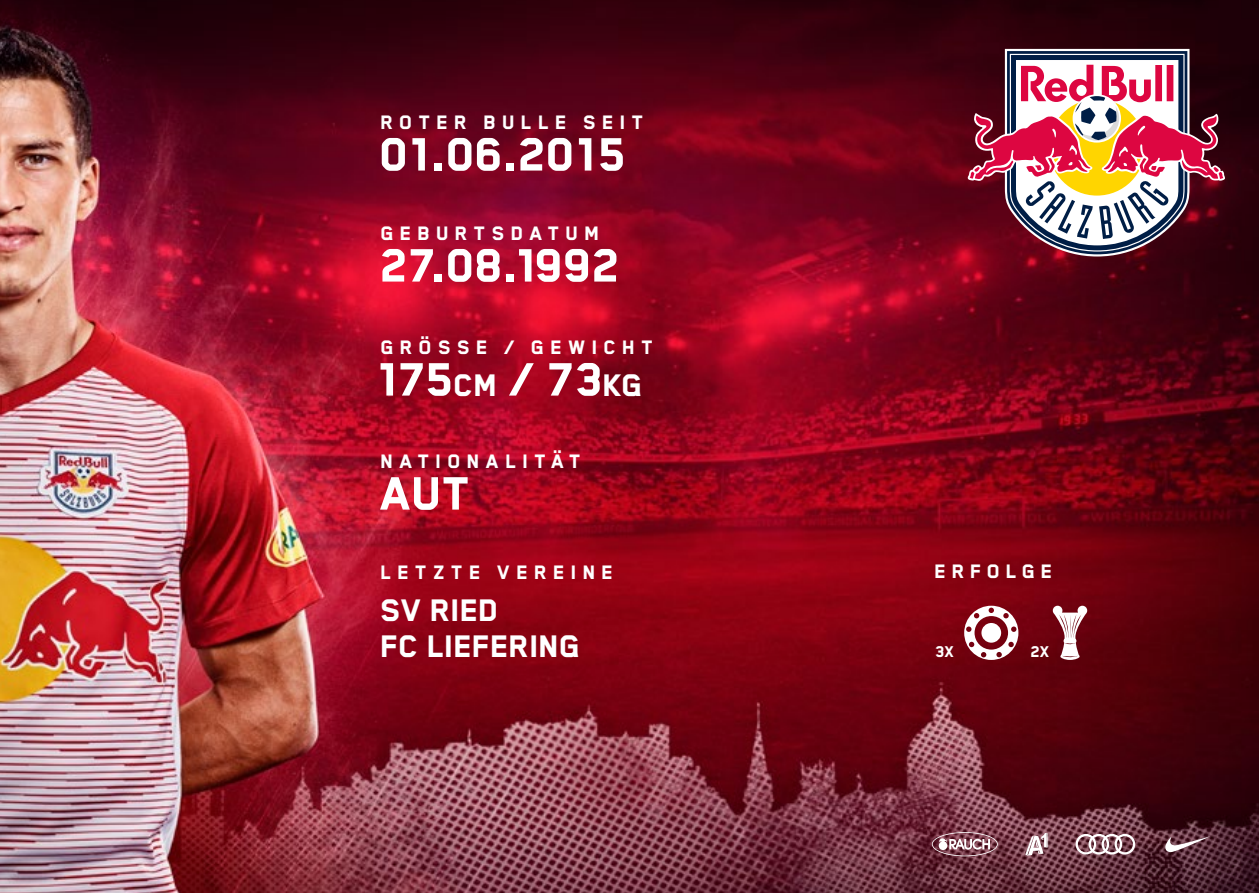
<style>
.page{position:relative;width:1259px;height:893px;background:#fff}
.page>*{position:absolute;margin:0;border:0;box-sizing:border-box;transform-origin:0 0}
.t1{font:800 54px "Blender Pro";color:#fff}
.t2{font:800 36px/36px "Blender Pro";color:#fff}
.t3{font:800 22.5px "Blender Pro";letter-spacing:.275em;color:#fff}
.t4{font:800 22.5px "Blender Pro";letter-spacing:.25em;color:#fff}
.t5{font:800 18px "Blender Pro";color:#fff}
.s1{font-size:36px}
</style>
<div class="page">
<img style="left:0;top:0;width:1259px;height:893px">
<svg style="left:1165px;top:836px;width:45px;height:16px"></svg>
<svg style="left:1075px;top:834px;width:60px;height:20px"></svg>
<svg style="left:1025px;top:833px;width:23px;height:23px"></svg>
<svg style="left:932px;top:832px;width:65px;height:24px;background:#986b76"></svg>
<svg style="left:967px;top:49px;width:258px;height:207px"></svg>
<svg style="left:964px;top:606px;width:54px;height:54px"></svg>
<div style="left:981px;top:623px;width:20px;height:20px;background:#fff;border-radius:50%"></div>
<svg style="left:1052px;top:606px;width:35px;height:54px"></svg>
<p class="t3" style="left:381px;top:110px;width:264px">ROTER BULLE SEIT</p>
<h1 class="t1" style="left:381px;top:125px;width:248px">01.06.2015</h1>
<p class="t3" style="left:381px;top:221px;width:220px">GEBURTSDATUM</p>
<h1 class="t1" style="left:381px;top:236px;width:241px">27.08.1992</h1>
<p class="t3" style="left:381px;top:335px;width:274px">GRÖSSE / GEWICHT</p>
<h1 class="t1" style="left:375px;top:350px;width:269px">175<span class="s1">CM</span> / 73<span class="s1">KG</span></h1>
<p class="t3" style="left:381px;top:449px;width:202px">NATIONALITÄT</p>
<h1 class="t1" style="left:381px;top:464px;width:91px">AUT</h1>
<p class="t3" style="left:381px;top:560px;width:234px">LETZTE VEREINE</p>
<h2 class="t2" style="left:381px;top:591px;width:202px">SV RIED<br>FC LIEFERING</h2>
<p class="t4" style="left:935px;top:560px;width:119px">ERFOLGE</p>
<p class="t5" style="left:935px;top:642px;width:20px">3X</p>
<p class="t5" style="left:1031px;top:642px;width:20px">2X</p>
</div>
